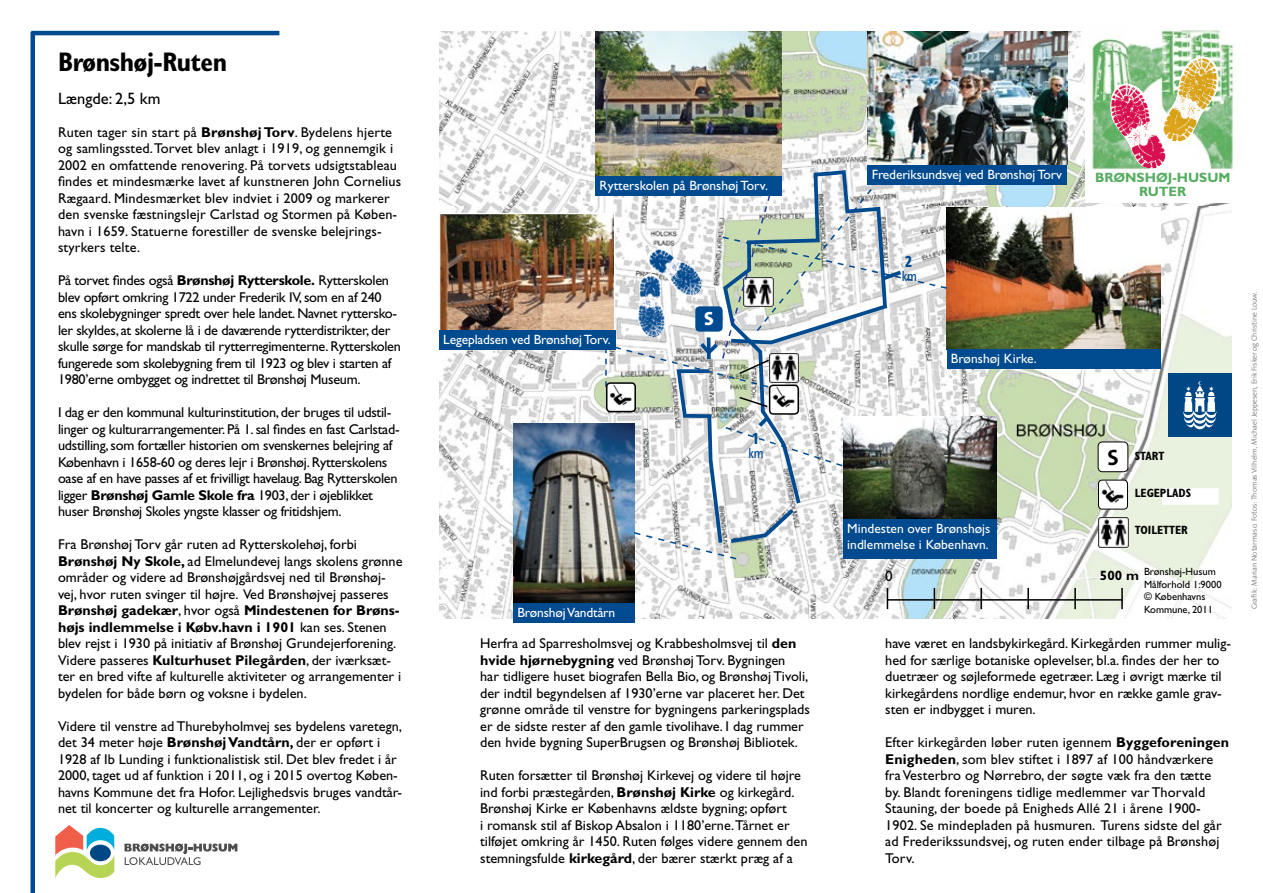
<style>
.page{position:relative;width:1263px;height:893px;background:#fff}
.page>*{position:absolute;margin:0;border:0;box-sizing:border-box;transform-origin:0 0}
.t1{font:700 condensed 27px "Gill Sans Std";letter-spacing:-.02em;color:#000}
.t2{font:800 19.2px "The Sans B8";color:#fff}
.t3{font:16.5px "Gill Sans Std";color:#000}
.t4{font:800 16.35px "The Sans Cd OF8";color:#004a8f}
.t5{font:15px "Gill Sans Std";color:#000}
.t6{font:14.25px/16.5px "Gill Sans Std";color:#000}
.t7{font:14.25px/16.5px "Gill Sans Std";letter-spacing:-.02em;color:#000}
.t8{font:13.95px "The Sans Cd OF5";color:#004a8f}
.t9{font:13.5px/16.2px "Gill Sans Std";letter-spacing:-.01em;color:#fff}
.t10{font:700 13.5px/14.1px "Gill Sans Std";color:#54ac5f;text-align:center}
.t11{font:700 13.5px "Gill Sans Std";color:#000}
.t12{font:700 condensed 12px "Gill Sans Std";color:#000}
.t13{font:10.5px/12.6px "Gill Sans Std";color:#000}
.t14{font:300 7.5px "The Sans B3";color:#636466}
.s1{font-weight:700}
.s2{font-family:"The Sans B7";font-stretch:normal;font-size:22.35px}
</style>
<div class="page">
<svg style="left:439px;top:32px;width:792px;height:587px"></svg>
<div style="left:1162px;top:488px;width:57px;height:17px;background:#fff"></div>
<hr style="left:31px;top:31px;width:248px;height:4px;background:#004a8f">
<hr style="left:31px;top:32px;width:4px;height:861px;background:#004a8f">
<div style="left:1085px;top:20px;width:155px;height:182px;background:#fff"></div>
<img style="left:1091px;top:26px;width:143px;height:145px">
<svg style="left:1109px;top:55px;width:111px;height:116px"></svg>
<img style="left:1162px;top:57px;width:58px;height:86px">
<div style="left:1167px;top:373px;width:64px;height:64px;background:#004785"></div>
<svg style="left:1183px;top:381px;width:33px;height:48px"></svg>
<svg style="left:124px;top:843px;width:113px;height:22px"></svg>
<svg style="left:55px;top:825px;width:59px;height:53px"></svg>
<div style="left:90px;top:845px;width:21px;height:16px;background:#004785;border-radius:50%"></div>
<img style="left:1098px;top:517px;width:30px;height:30px">
<img style="left:1098px;top:480px;width:29px;height:29px">
<div style="left:1098px;top:480px;width:30px;height:29px;border:1px solid #000;border-radius:4px"></div>
<div style="left:1098px;top:442px;width:30px;height:30px;background:#fff;border-radius:4px"></div>
<div style="left:1098px;top:442px;width:30px;height:30px;border:1px solid #000;border-radius:4px"></div>
<hr style="left:887px;top:599px;width:236px;height:2px;background:#000">
<hr style="left:1121px;top:588px;width:2px;height:21px;background:#000">
<svg style="left:887px;top:588px;width:1px;height:21px"></svg>
<hr style="left:1074px;top:588px;width:2px;height:21px;background:#000">
<hr style="left:1027px;top:588px;width:2px;height:21px;background:#000">
<hr style="left:980px;top:588px;width:2px;height:21px;background:#000">
<svg style="left:934px;top:588px;width:1px;height:21px"></svg>
<img style="left:948px;top:207px;width:212px;height:143px">
<div style="left:947px;top:350px;width:213px;height:19px;background:#004a8f"></div>
<img style="left:595px;top:32px;width:187px;height:144px">
<div style="left:595px;top:176px;width:187px;height:19px;background:#004a8f"></div>
<img style="left:441px;top:215px;width:172px;height:114px">
<div style="left:439px;top:213px;width:176px;height:118px;border:1px solid #fff"></div>
<div style="left:439px;top:330px;width:176px;height:19px;background:#004a8f"></div>
<img style="left:948px;top:417px;width:48px;height:102px">
<div style="left:843px;top:519px;width:153px;height:40px;background:#004a8f"></div>
<img style="left:867px;top:32px;width:200px;height:133px">
<div style="left:867px;top:165px;width:200px;height:20px;background:#004a8f"></div>
<img style="left:513px;top:424px;width:121px;height:180px">
<div style="left:513px;top:604px;width:121px;height:19px;background:#004a8f"></div>
<svg style="left:605px;top:349px;width:2px;height:38px"></svg>
<svg style="left:721px;top:168px;width:146px;height:10px"></svg>
<img style="left:607px;top:385px;width:6px;height:27px">
<div style="left:606px;top:382px;width:30px;height:30px;border:2px solid #000;border-radius:4px"></div>
<svg style="left:613px;top:178px;width:335px;height:382px"></svg>
<h1 class="t1" style="left:58px;top:45px;width:171px">Brønshøj-Ruten</h1>
<p class="t3" style="left:58px;top:88px;width:104px">Længde: 2,5 km</p>
<p class="t6" style="left:58px;top:124px;width:345px">Ruten tager sin start på <span class="s1">Brønshøj Torv</span>. Bydelens hjerte og samlingssted. Torvet blev anlagt i 1919, og gennemgik i 2002 en omfattende renovering. På torvets udsigtstableau findes et mindesmærke lavet af kunstneren John Cornelius Rægaard. Mindesmærket blev indviet i 2009 og markerer den svenske fæstningslejr Carlstad og Stormen på Køben&shy;havn i 1659. Statuerne forestiller de svenske belejrings&shy;styrkers telte.</p>
<p class="t7" style="left:58px;top:272px;width:344px">På torvet findes også <span class="s1">Brønshøj Rytterskole.</span> Rytterskolen blev opført omkring 1722 under Frederik IV, som en af 240 ens skolebygninger spredt over hele landet. Navnet ryttersko&shy;ler skyldes, at skolerne lå i de daværende rytterdistrikter, der skulle sørge for mandskab til rytterregimenterne. Rytterskolen fungerede som skolebygning frem til 1923 og blev i starten af 1980’erne ombygget og indrettet til Brønshøj Museum.</p>
<p class="t7" style="left:58px;top:404px;width:343px">I dag er den kommunal kulturinstitution, der bruges til udstil&shy;linger og kulturarrangementer. På 1. sal findes en fast Carlstad&shy;udstilling, som fortæller historien om svenskernes belejring af København i 1658-60 og deres lejr i Brønshøj. Rytterskolens oase af en have passes af et frivilligt havelaug. Bag Rytterskolen ligger <span class="s1">Brønshøj Gamle Skole fra</span> 1903, der i øjeblikket huser Brønshøj Skoles yngste klasser og fritidshjem.</p>
<p class="t6" style="left:58px;top:536px;width:346px">Fra Brønshøj Torv går ruten ad Rytterskolehøj, forbi <span class="s1">Brønshøj Ny Skole,</span> ad Elmelundevej langs skolens grønne områder og videre ad Brønshøjgårdsvej ned til Brønshøj&shy;vej, hvor ruten svinger til højre. Ved Brønshøjvej passeres <span class="s1">Brønshøj gadekær</span>, hvor også <span class="s1">Mindestenen for Brøns&shy;højs indlemmelse i Købv.havn i 1901</span> kan ses. Stenen blev rejst i 1930 på initiativ af Brønshøj Grundejerforening.<br>Videre passeres <span class="s1">Kulturhuset Pilegården</span>, der iværksæt&shy;ter en bred vifte af kulturelle aktiviteter og arrangementer i bydelen for både børn og voksne i bydelen.</p>
<p class="t6" style="left:58px;top:718px;width:345px">Videre til venstre ad Thurebyholmvej ses bydelens varetegn, det 34 meter høje <span class="s1">Brønshøj Vandtårn,</span> der er opført i 1928 af Ib Lunding i funktionalistisk stil. Det blev fredet i år 2000, taget ud af funktion i 2011, og i 2015 overtog Køben&shy;havns Kommune det fra Hofor. Lejlighedsvis bruges vandtår&shy;net til koncerter og kulturelle arrangementer.</p>
<p class="t9" style="left:600px;top:177px;width:170px">Rytterskolen på Brønshøj Torv.</p>
<p class="t9" style="left:443px;top:331px;width:169px">Legepladsen ved Brønshøj Torv.</p>
<p class="t9" style="left:517px;top:605px;width:99px">Brønshøj Vandtårn</p>
<h2 class="t2" style="left:704px;top:308px;width:11px">S</h2>
<p class="t4" style="left:753px;top:430px;width:7px">1</p>
<p class="t8" style="left:748px;top:446px;width:17px">km</p>
<p class="t6" style="left:480px;top:635px;width:331px">Herfra ad Sparresholmsvej og Krabbesholmsvej til <span class="s1">den hvide hjørnebygning</span> ved Brønshøj Torv. Bygningen<br>har tidligere huset biografen Bella Bio, og Brønshøj Tivoli, der indtil begyndelsen af 1930’erne var placeret her. Det grønne område til venstre for bygningens parkeringsplads er de sidste rester af den gamle tivolihave. I dag rummer den hvide bygning SuperBrugsen og Brønshøj Bibliotek.</p>
<p class="t6" style="left:480px;top:767px;width:329px">Ruten forsætter til Brønshøj Kirkevej og videre til højre ind forbi præstegården, <span class="s1">Brønshøj Kirke</span> og kirkegård.<br>Brønshøj Kirke er Københavns ældste bygning; opført<br>i romansk stil af Biskop Absalon i 1180’erne.Tårnet er tilføjet omkring år 1450. Ruten følges videre gennem den stemningsfulde <span class="s1">kirkegård</span>, der bærer stærkt præg af a</p>
<p class="t9" style="left:872px;top:166px;width:192px">Frederiksundsvej ved Brønshøj Torv</p>
<p class="t10" style="left:1095px;top:171px;width:137px">BRØNSHØJ-HUSUM<br>RUTER</p>
<p class="t4" style="left:905px;top:253px;width:8px">2</p>
<p class="t8" style="left:902px;top:270px;width:17px">km</p>
<p class="t9" style="left:951px;top:351px;width:87px">Brønshøj Kirke.</p>
<p class="t9" style="left:847px;top:520px;width:145px">Mindesten over Brønshøjs indlemmelse i København.</p>
<p class="t12" style="left:1107px;top:449px;width:58px"><span class="s2">S</span> START</p>
<p class="t12" style="left:1135px;top:486px;width:58px">LEGEPLADS</p>
<p class="t12" style="left:1135px;top:523px;width:55px">TOILETTER</p>
<p class="t13" style="left:1144px;top:565px;width:79px">Brønshøj-Husum<br>Målforhold 1:9000 © Københavns<br>Kommune, 2011</p>
<p class="t5" style="left:885px;top:568px;width:9px">0</p>
<p class="t11" style="left:1100px;top:568px;width:41px">500 m</p>
<p class="t6" style="left:885px;top:635px;width:347px">have været en landsbykirkegård. Kirkegården rummer mulig&shy;hed for særlige botaniske oplevelser, bl.a. findes der her to duetræer og søjleformede egetræer. Læg i øvrigt mærke til kirkegårdens nordlige endemur, hvor en række gamle grav&shy;sten er indbygget i muren.</p>
<p class="t6" style="left:885px;top:734px;width:345px">Efter kirkegården løber ruten igennem <span class="s1">Byggeforeningen Enigheden</span>, som blev stiftet i 1897 af 100 håndværkere fra Vesterbro og Nørrebro, der søgte væk fra den tætte by. Blandt foreningens tidlige medlemmer var Thorvald Stauning, der boede på Enigheds Allé 21 i årene 1900- 1902. Se mindepladen på husmuren. Turens sidste del går ad Frederikssundsvej, og ruten ender tilbage på Brønshøj Torv.</p>
<p class="t14" style="left:1250px;top:609px;width:319px;rotate:-90deg">Grafik: Marian Notarmaso. Fotos: Thomas Vilhelm, Michael Jeppesen, Erik Fisker og Christine Louw.</p>
</div>
